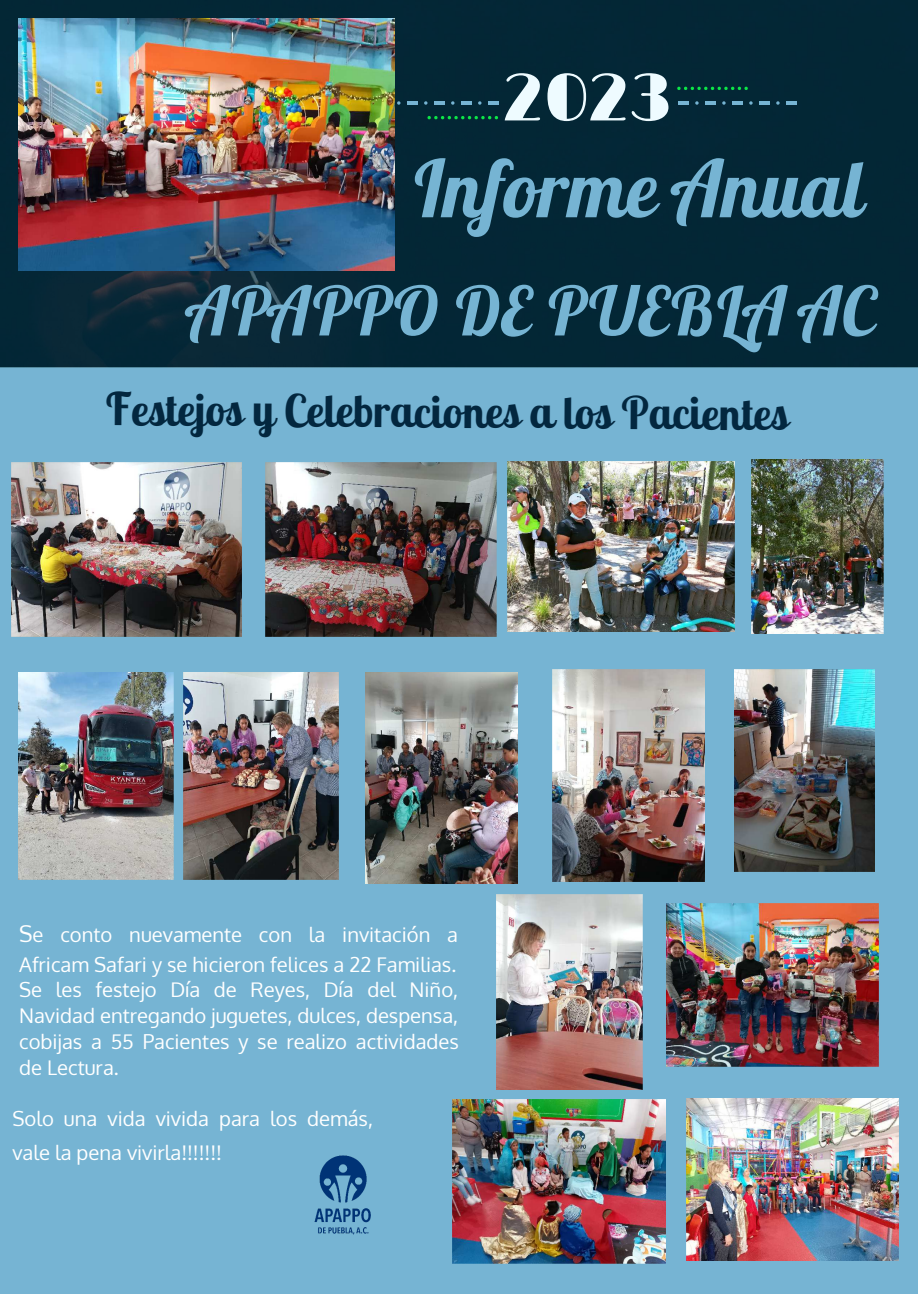
<style>
.page{position:relative;width:918px;height:1294px;background:#fff}
.page>*{position:absolute;margin:0;border:0;box-sizing:border-box;transform-origin:0 0}
.t1{font:italic 700 78.75px "Lobster Two";color:#76b4d3}
.t2{font:italic 700 67.5px "Lobster Two";color:#76b4d3}
.t3{font:67.5px "Limelight";color:#eefbff}
.t4{font:700 45px "Lobster Two";color:#03273f}
.t5{font:20.25px/25.8px "Oxygen";color:#fff}
.s1{font-size:22.5px}
</style>
<div class="page">
<div style="left:0;top:0;width:918px;height:1293px;background:#76b4d3"></div>
<div style="left:0;top:0;width:918px;height:367px;background:#032735"></div>
<hr style="left:407px;top:101px;width:10px;height:4px;background:#76b4d3">
<hr style="left:434px;top:101px;width:10px;height:4px;background:#76b4d3">
<hr style="left:461px;top:101px;width:10px;height:4px;background:#76b4d3">
<hr style="left:488px;top:101px;width:10px;height:4px;background:#76b4d3">
<svg style="left:397px;top:101px;width:3px;height:4px"></svg>
<svg style="left:424px;top:101px;width:4px;height:4px"></svg>
<svg style="left:451px;top:101px;width:3px;height:4px"></svg>
<svg style="left:478px;top:101px;width:4px;height:4px"></svg>
<hr style="left:678px;top:101px;width:11px;height:4px;background:#76b4d3">
<hr style="left:705px;top:101px;width:11px;height:4px;background:#76b4d3">
<hr style="left:732px;top:101px;width:11px;height:4px;background:#76b4d3">
<hr style="left:759px;top:101px;width:11px;height:4px;background:#76b4d3">
<hr style="left:786px;top:101px;width:11px;height:4px;background:#76b4d3">
<svg style="left:695px;top:101px;width:4px;height:4px"></svg>
<svg style="left:722px;top:101px;width:4px;height:4px"></svg>
<svg style="left:749px;top:101px;width:4px;height:4px"></svg>
<svg style="left:776px;top:101px;width:4px;height:4px"></svg>
<svg style="left:428px;top:116px;width:70px;height:3px"></svg>
<svg style="left:677px;top:87px;width:71px;height:3px"></svg>
<img style="left:314px;top:1155px;width:57px;height:80px">
<img style="left:507px;top:461px;width:228px;height:170px">
<img style="left:752px;top:459px;width:131px;height:174px">
<img style="left:18px;top:672px;width:155px;height:207px">
<img style="left:183px;top:672px;width:156px;height:207px">
<img style="left:366px;top:672px;width:152px;height:211px">
<img style="left:552px;top:669px;width:152px;height:212px">
<img style="left:735px;top:669px;width:139px;height:202px">
<img style="left:496px;top:894px;width:146px;height:195px">
<img style="left:666px;top:903px;width:213px;height:162px">
<img style="left:452px;top:1099px;width:214px;height:163px">
<img style="left:18px;top:18px;width:377px;height:252px">
<img style="left:686px;top:1098px;width:213px;height:162px">
<img style="left:11px;top:462px;width:231px;height:174px">
<img style="left:266px;top:462px;width:230px;height:174px">
<h2 class="t3" style="left:503px;top:59px;width:171px">2023</h2>
<h1 class="t1" style="left:410px;top:138px;width:454px">Informe Anual</h1>
<h2 class="t2" style="left:187px;top:268px;width:689px">APAPPO DE PUEBLA AC</h2>
<h3 class="t4" style="left:106px;top:382px;width:684px">Festejos y Celebraciones a los Pacientes</h3>
<p class="t5" style="left:19px;top:920px;width:440px;line-height:29.2px"><span class="s1">S</span>e conto nuevamente con la invitación a<br>Africam Safari y se hicieron felices a 22 Familias.</p>
<p class="t5" style="left:19px;top:977px;width:441px;text-align:justify">Se les festejo Día de Reyes, Día del Niño, Navidad entregando juguetes, dulces, despensa, cobijas a 55 Pacientes y se realizo actividades de Lectura.</p>
<p class="t5" style="left:12px;top:1101px;width:362px;line-height:33.8px">Solo una vida vivida para los demás, vale la pena vivirla!!!!!!!</p>
</div>
